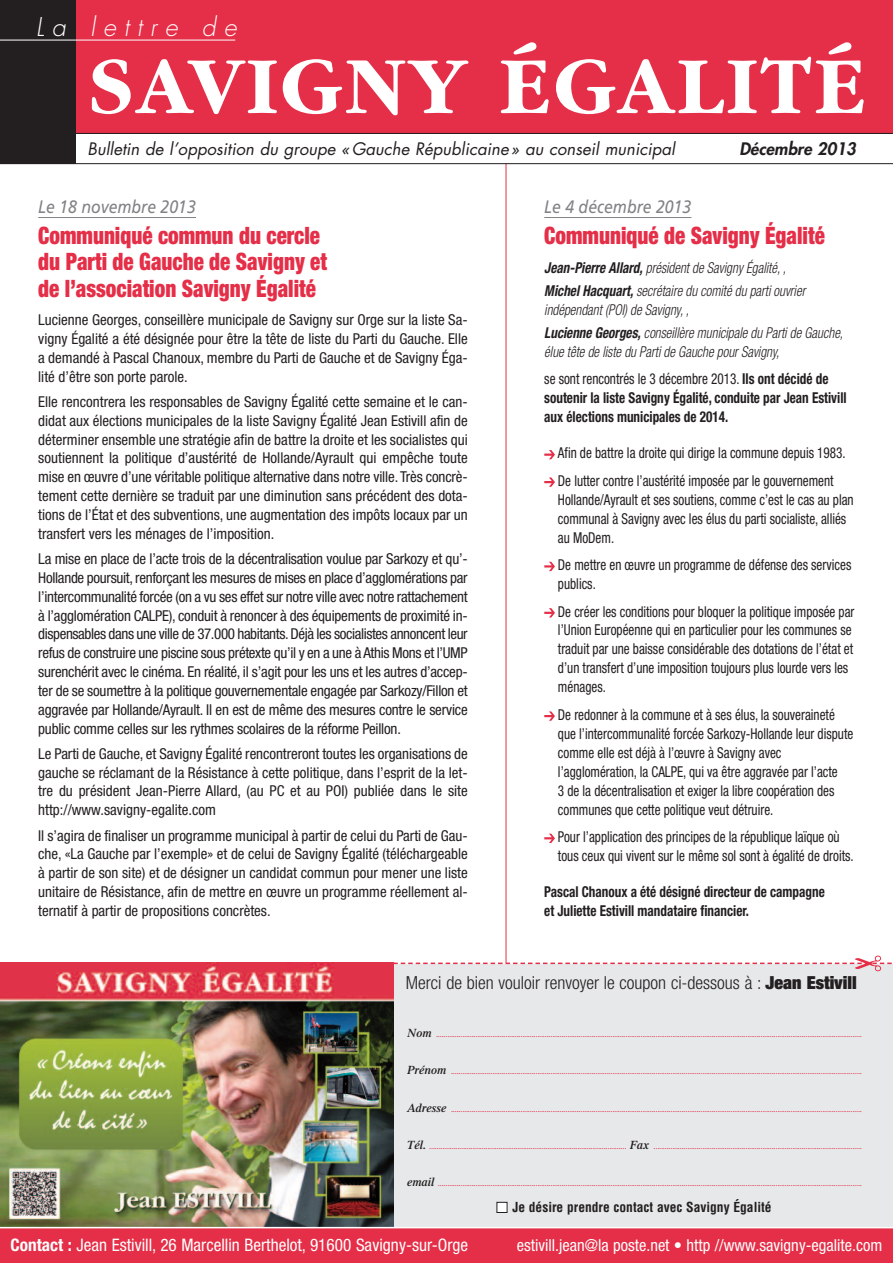
<style>
.page{position:relative;width:893px;height:1263px;background:#fff}
.page>*{position:absolute;margin:0;border:0;box-sizing:border-box;transform-origin:0 0}
.t1{font:700 84px "Garamond";letter-spacing:.045em;color:#fff}
.t2{font:italic 300 25.2px "Futura";letter-spacing:.31em;color:#fff}
.t3{font:900 condensed 24px/26.4px "Helvetica Neue";color:#e52e47;scale:.88 1}
.t4{font:300 condensed 18px "Helvetica Neue";color:#231f20}
.t5{font:italic 18px "Frutiger";color:#808285;scale:.88 1}
.t6{font:condensed 17.25px "Helvetica Neue";color:#fff}
.t7{font:italic 16.8px "Futura";color:#231f20}
.t8{font:italic 800 16.8px "Futura";color:#231f20}
.t9{font:condensed 16.5px "Helvetica Neue";color:#fff}
.t10{font:condensed 15px/18.9px "Helvetica Neue";color:#231f20;text-align:justify}
.t11{font:condensed 15px/18.9px "Helvetica Neue";color:#231f20;scale:.88 1}
.t12{font:italic 300 condensed 15px/23.2px "Helvetica Neue";color:#231f20;scale:.88 1}
.t13{font:700 condensed 15px/18.9px "Helvetica Neue";color:#231f20;scale:.88 1}
.t14{font:700 condensed 13.5px "Helvetica";color:#231f20}
.t15{font:italic 600 7.5px "Times";color:#e52e47}
.s1{font-weight:700}
.s2{font-weight:400;font-style:normal}
.s3{font-weight:700;font-style:normal}
.s4{font-weight:900;font-stretch:expanded}
.s5{font-size:12px;color:#231f20}
</style>
<div class="page">
<hr style="left:506px;top:164px;width:1px;height:799px;background:#e52e47">
<div style="left:393px;top:964px;width:500px;height:280px;background:#e7e8e9"></div>
<div style="left:76px;top:0;width:817px;height:133px;background:#e52e47"></div>
<div style="left:0;top:0;width:76px;height:164px;background:#231f20"></div>
<hr style="left:0;top:40px;width:235px;height:1px;background:#fff">
<hr style="left:0;top:163px;width:893px;height:1px;background:#231f20">
<hr style="left:76px;top:133px;width:817px;height:1px;background:#231f20">
<hr style="left:38px;top:217px;width:158px;height:1px;background:#808285">
<hr style="left:544px;top:217px;width:147px;height:1px;background:#808285">
<svg style="left:544px;top:450px;width:11px;height:9px"></svg>
<svg style="left:544px;top:477px;width:11px;height:10px"></svg>
<svg style="left:544px;top:562px;width:11px;height:9px"></svg>
<svg style="left:544px;top:608px;width:11px;height:9px"></svg>
<svg style="left:544px;top:711px;width:11px;height:10px"></svg>
<svg style="left:544px;top:834px;width:11px;height:9px"></svg>
<img style="left:0;top:962px;width:393px;height:265px">
<div style="left:0;top:1227px;width:893px;height:36px;background:#e52e47"></div>
<hr style="left:0;top:1227px;width:893px;height:1px;background:#fff">
<div style="left:497px;top:1202px;width:10px;height:10px;background:#fff"></div>
<div style="left:497px;top:1202px;width:10px;height:11px;border:1px solid #231f20"></div>
<svg style="left:393px;top:955px;width:499px;height:16px"></svg>
<h2 class="t2" style="left:36px;top:15px;width:202px">La lettre de</h2>
<h1 class="t1" style="left:89px;top:35px;width:777px">SAVIGNY ÉGALITÉ</h1>
<p class="t7" style="left:88px;top:141px;width:589px">Bulletin de l’opposition du groupe «Gauche Républicaine» au conseil municipal</p>
<p class="t8" style="left:739px;top:140px;width:118px">Décembre 2013</p>
<p class="t5" style="left:38px;top:200px;width:181px">Le 18 novembre 2013</p>
<h3 class="t3" style="left:38px;top:224px;width:330px">Communiqué commun du cercle du Parti de Gauche de Savigny et de l’association Savigny Égalité</h3>
<p class="t10" style="left:38px;top:312px;width:431px">Lucienne Georges, conseillère municipale de Savigny sur Orge sur la liste Sa&shy;vigny Égalité a été désignée pour être la tête de liste du Parti du Gauche. Elle a demandé à Pascal Chanoux, membre du Parti de Gauche et de Savigny Éga&shy;lité d’être son porte parole.</p>
<p class="t10" style="left:38px;top:393px;width:431px">Elle rencontrera les responsables de Savigny Égalité cette semaine et le can&shy;didat aux élections municipales de la liste Savigny Égalité Jean Estivill afin de déterminer ensemble une stratégie afin de battre la droite et les socialistes qui soutiennent la politique d’austérité de Hollande/Ayrault qui empêche toute mise en œuvre d’une véritable politique alternative dans notre ville. Très concrè&shy;tement cette dernière se traduit par une diminution sans précédent des dota&shy;tions de l’État et des subventions, une augmentation des impôts locaux par un transfert vers les ménages de l’imposition.</p>
<p class="t10" style="left:38px;top:550px;width:431px">La mise en place de l’acte trois de la décentralisation voulue par Sarkozy et qu’- Hollande poursuit,renforçant les mesures de mises en place d’agglomérations par l’intercommunalité forcée (on a vu ses effet sur notre ville avec notre rattachement à l’agglomération CALPE), conduit à renoncer à des équipements de proximité in&shy;dispensables dans une ville de 37.000 habitants.Déjà les socialistes annoncent leur refus de construire une piscine sous prétexte qu’il y en a une à Athis Mons et l’UMP surenchérit avec le cinéma. En réalité, il s’agit pour les uns et les autres d’accep&shy;ter de se soumettre à la politique gouvernementale engagée par Sarkozy/Fillon et aggravée par Hollande/Ayrault. Il en est de même des mesures contre le service public comme celles sur les rythmes scolaires de la réforme Peillon.</p>
<p class="t10" style="left:38px;top:745px;width:431px">Le Parti de Gauche, et Savigny Égalité rencontreront toutes les organisations de gauche se réclamant de la Résistance à cette politique, dans l’esprit de la let&shy;tre du président Jean-Pierre Allard, (au PC et au POI) publiée dans le site http://www.savigny-egalite.com</p>
<p class="t10" style="left:38px;top:827px;width:431px">Il s’agira de finaliser un programme municipal à partir de celui du Parti de Gau&shy;che, «La Gauche par l’exemple» et de celui de Savigny Égalité (téléchargeable à partir de son site) et de désigner un candidat commun pour mener une liste unitaire de Résistance, afin de mettre en œuvre un programme réellement al&shy;ternatif à partir de propositions concrètes.</p>
<p class="t5" style="left:544px;top:200px;width:169px">Le 4 décembre 2013</p>
<h3 class="t3" style="left:544px;top:224px;width:320px">Communiqué de Savigny Égalité</h3>
<p class="t12" style="left:544px;top:257px;width:298px"><span class="s1">Jean-Pierre Allard,</span> président de Savigny Égalité, ,<br><span class="s1">Michel Hacquart,</span> secrétaire du comité du parti ouvrier</p>
<p class="t12" style="left:544px;top:299px;width:341px">indépendant (POI) de Savigny, ,<br><span class="s1">Lucienne Georges,</span> conseillère municipale du Parti de Gauche,</p>
<p class="t12" style="left:544px;top:339px;width:324px;line-height:27.5px">élue tête de liste du Parti de Gauche pour Savigny,<br><span class="s2">se sont rencontrés le 3 décembre 2013.</span> <span class="s3">Ils ont décidé de</span></p>
<p class="t13" style="left:544px;top:390px;width:345px">soutenir la liste Savigny Égalité, conduite par Jean Estivill aux élections municipales de 2014.</p>
<p class="t11" style="left:558px;top:441px;width:328px;line-height:27.5px">Afin de battre la droite qui dirige la commune depuis 1983.<br>De lutter contre l’austérité imposée par le gouvernement</p>
<p class="t11" style="left:558px;top:491px;width:338px">Hollande/Ayrault et ses soutiens, comme c’est le cas au plan communal à Savigny avec les élus du parti socialiste, alliés au MoDem.</p>
<p class="t11" style="left:558px;top:557px;width:335px">De mettre en œuvre un programme de défense des services publics.</p>
<p class="t11" style="left:558px;top:603px;width:338px">De créer les conditions pour bloquer la politique imposée par l’Union Européenne qui en particulier pour les communes se traduit par une baisse considérable des dotations de l’état et d’un transfert d’une imposition toujours plus lourde vers les ménages.</p>
<p class="t11" style="left:558px;top:706px;width:337px">De redonner à la commune et à ses élus, la souveraineté que l’intercommunalité forcée Sarkozy-Hollande leur dispute comme elle est déjà à l’œuvre à Savigny avec l’agglomération, la CALPE, qui va être aggravée par l’acte<br>3 de la décentralisation et exiger la libre coopération des communes que cette politique veut détruire.</p>
<p class="t11" style="left:558px;top:828px;width:337px">Pour l’application des principes de la république laïque où tous ceux qui vivent sur le même sol sont à égalité de droits.</p>
<p class="t13" style="left:544px;top:883px;width:320px">Pascal Chanoux a été désigné directeur de campagne et Juliette Estivill mandataire financier.</p>
<p class="t4" style="left:406px;top:976px;width:452px">Merci de bien vouloir renvoyer le coupon ci-dessous à : <span class="s4">Jean Estivill</span></p>
<p class="t15" style="left:407px;top:1032px;width:456px"><span class="s5">Nom</span> ...................................................................................................................................................................................................................................</p>
<p class="t15" style="left:407px;top:1069px;width:456px"><span class="s5">Prénom</span> ...........................................................................................................................................................................................................................</p>
<p class="t15" style="left:407px;top:1106px;width:456px"><span class="s5">Adresse</span> ...........................................................................................................................................................................................................................</p>
<p class="t15" style="left:407px;top:1143px;width:456px"><span class="s5">Tél.</span> ......................................................................................................... <span class="s5">Fax</span> ...............................................................................................................</p>
<p class="t15" style="left:407px;top:1181px;width:456px"><span class="s5">email</span> ..................................................................................................................................................................................................................................</p>
<p class="t14" style="left:512px;top:1199px;width:261px">Je désire prendre contact avec Savigny Égalité</p>
<p class="t6" style="left:11px;top:1238px;width:459px"><span class="s1">Contact :</span> Jean Estivill, 26 Marcellin Berthelot, 91600 Savigny-sur-Orge</p>
<p class="t9" style="left:517px;top:1239px;width:367px">estivill.jean@la poste.net • http //www.savigny-egalite.com</p>
</div>
